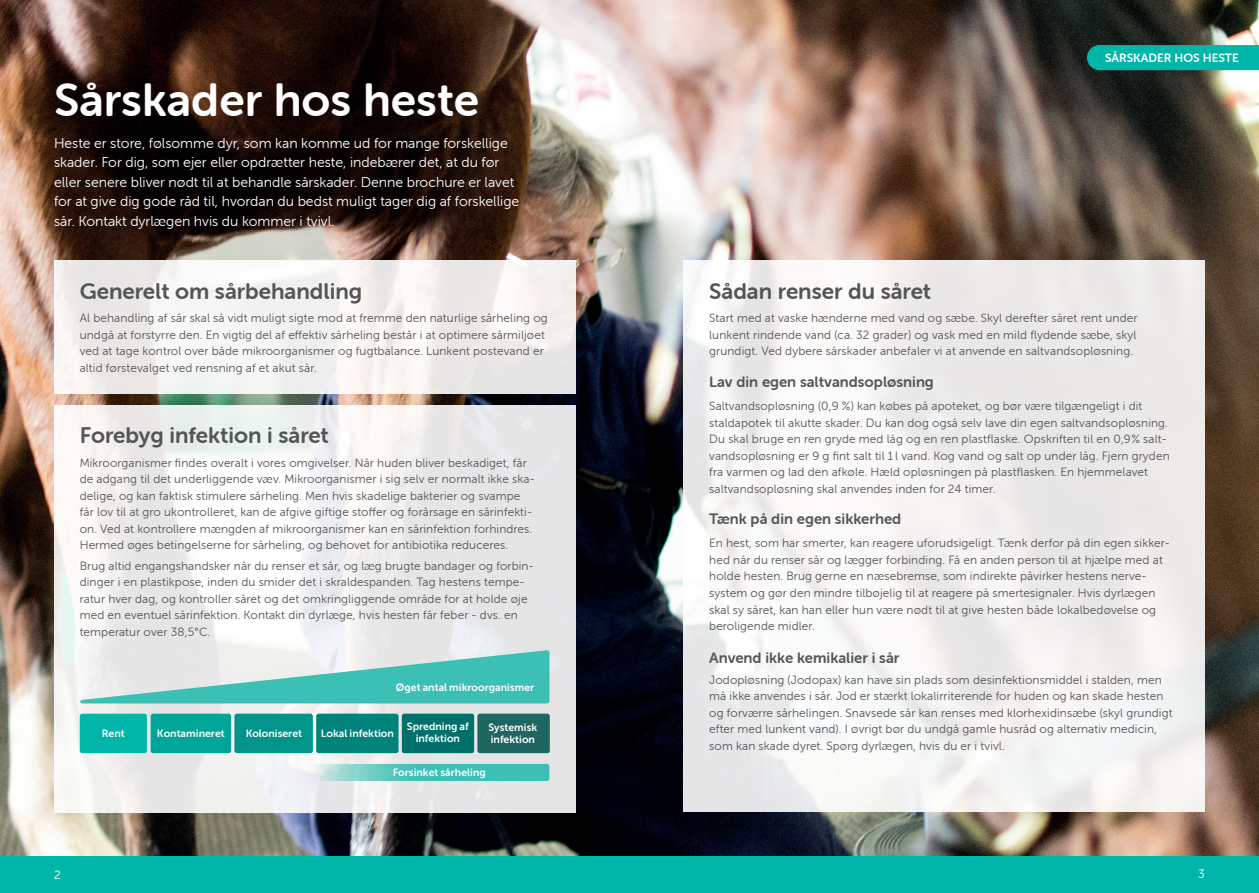
<style>
.page{position:relative;width:1259px;height:893px;background:#fff}
.page>*{position:absolute;margin:0;border:0;box-sizing:border-box;transform-origin:0 0}
.t1{font:46.5px "Museo Sans Rounded 700";color:#fff}
.t2{font:22.5px "Museo Sans Rounded 700";color:#545557}
.t3{font:15px "Museo Sans Rounded 700";color:#545557}
.t4{font:14.25px/19.5px "Museo Sans Rounded 300";color:#fff}
.t5{font:12.15px "Museo Sans Rounded 300";color:#fff}
.t6{font:12px/16.5px "Museo Sans Rounded 300";letter-spacing:.01em;color:#545557}
.t7{font:12px "Museo Sans Rounded 700";color:#fff}
.t8{font:10.5px/12px "Museo Sans 700";color:#fff;text-align:center}
</style>
<div class="page">
<img style="left:0;top:0;width:1259px;height:857px">
<div style="left:54px;top:260px;width:521px;height:134px;background:#f2f1ef"></div>
<div style="left:683px;top:260px;width:522px;height:552px;background:linear-gradient(to bottom,#f0edec,#f3f3f2)"></div>
<svg style="left:54px;top:405px;width:521px;height:407px;fill:#ebecec"></svg>
<div style="left:80px;top:714px;width:67px;height:39px;background:#00b6a9;border-radius:2px"></div>
<div style="left:402px;top:714px;width:72px;height:39px;background:#00716a;border-radius:2px"></div>
<div style="left:477px;top:714px;width:73px;height:39px;background:#1f6560;border-radius:2px"></div>
<div style="left:316px;top:714px;width:82px;height:39px;background:#00837a;border-radius:2px"></div>
<div style="left:234px;top:714px;width:79px;height:39px;background:#00948a;border-radius:2px"></div>
<div style="left:151px;top:714px;width:80px;height:39px;background:#00a599;border-radius:2px"></div>
<svg style="left:80px;top:650px;width:469px;height:53px"></svg>
<svg style="left:313px;top:764px;width:236px;height:17px;fill:#3ebfb4"></svg>
<div style="left:1091px;top:45px;width:168px;height:25px;background:#00b6a9"></div>
<div style="left:1087px;top:45px;width:25px;height:25px;background:#00b6a9;border-radius:50%"></div>
<div style="left:0;top:857px;width:1259px;height:36px;background:#00b6a9"></div>
<h1 class="t1" style="left:54px;top:74px;width:427px">Sårskader hos heste</h1>
<p class="t4" style="left:54px;top:133px;width:467px">Heste er store, følsomme dyr, som kan komme ud for mange forskellige skader. For dig, som ejer eller opdrætter heste, indebærer det, at du før eller senere bliver nødt til at behandle sårskader. Denne brochure er lavet for at give dig gode råd til, hvordan du bedst muligt tager dig af forskellige sår. Kontakt dyrlægen hvis du kommer i tvivl.</p>
<h2 class="t2" style="left:80px;top:279px;width:284px">Generelt om sårbehandling</h2>
<p class="t6" style="left:80px;top:310px;width:469px">Al behandling af sår skal så vidt muligt sigte mod at fremme den naturlige sårheling og undgå at forstyrre den. En vigtig del af effektiv sårheling består i at optimere sårmiljøet ved at tage kontrol over både mikroorganismer og fugtbalance. Lunkent postevand er altid førstevalget ved rensning af et akut sår.</p>
<h2 class="t2" style="left:80px;top:423px;width:251px">Forebyg infektion i såret</h2>
<p class="t6" style="left:80px;top:454px;width:456px">Mikroorganismer findes overalt i vores omgivelser. Når huden bliver beskadiget, får de adgang til det underliggende væv. Mikroorganismer i sig selv er normalt ikke ska&shy;delige, og kan faktisk stimulere sårheling. Men hvis skadelige bakterier og svampe får lov til at gro ukontrolleret, kan de afgive giftige stoffer og forårsage en sårinfekti&shy;on. Ved at kontrollere mængden af mikroorganismer kan en sårinfektion forhindres.<br>Hermed øges betingelserne for sårheling, og behovet for antibiotika reduceres.</p>
<p class="t6" style="left:80px;top:557px;width:455px">Brug altid engangshandsker når du renser et sår, og læg brugte bandager og forbin&shy;dinger i en plastikpose, inden du smider det i skraldespanden. Tag hestens tempe&shy;ratur hver dag, og kontroller såret og det omkringliggende område for at holde øje med en eventuel sårinfektion. Kontakt din dyrlæge, hvis hesten får feber - dvs. en temperatur over 38,5°C.</p>
<p class="t8" style="left:396px;top:682px;width:140px">Øget antal mikroorganismer</p>
<p class="t8" style="left:102px;top:727px;width:25px">Rent</p>
<p class="t8" style="left:157px;top:727px;width:69px">Kontamineret</p>
<p class="t8" style="left:246px;top:728px;width:58px">Koloniseret</p>
<p class="t8" style="left:321px;top:727px;width:74px">Lokal infektion</p>
<p class="t8" style="left:407px;top:720px;width:63px">Spredning af infektion</p>
<p class="t8" style="left:488px;top:721px;width:50px;text-align:left">Systemisk infektion</p>
<p class="t8" style="left:393px;top:766px;width:95px">Forsinket sårheling</p>
<p class="t7" style="left:1105px;top:51px;width:135px">SÅRSKADER HOS HESTE</p>
<h2 class="t2" style="left:709px;top:278px;width:223px">Sådan renser du såret</h2>
<p class="t6" style="left:709px;top:310px;width:430px;text-align:justify">Start med at vaske hænderne med vand og sæbe. Skyl derefter såret rent under lunkent rindende vand (ca. 32 grader) og vask med en mild flydende sæbe, skyl grundigt. Ved dybere sårskader anbefaler vi at anvende en saltvandsopløsning.</p>
<p class="t3" style="left:709px;top:373px;width:226px">Lav din egen saltvandsopløsning</p>
<p class="t6" style="left:709px;top:398px;width:462px">Saltvandsopløsning (0,9 %) kan købes på apoteket, og bør være tilgængeligt i dit staldapotek til akutte skader. Du kan dog også selv lave din egen saltvandsopløsning.<br>Du skal bruge en ren gryde med låg og en ren plastflaske. Opskriften til en 0,9 % salt&shy;vandsopløsning er 9 g fint salt til 1 l vand. Kog vand og salt op under låg. Fjern gryden fra varmen og lad den afkøle. Hæld opløsningen på plastflasken. En hjemmelavet saltvandsopløsning skal anvendes inden for 24 timer.</p>
<p class="t3" style="left:709px;top:510px;width:194px">Tænk på din egen sikkerhed</p>
<p class="t6" style="left:709px;top:535px;width:460px">En hest, som har smerter, kan reagere uforudsigeligt. Tænk derfor på din egen sikker&shy;hed når du renser sår og lægger forbinding. Få en anden person til at hjælpe med at holde hesten. Brug gerne en næsebremse, som indirekte påvirker hestens nerve&shy;system og gør den mindre tilbøjelig til at reagere på smertesignaler. Hvis dyrlægen skal sy såret, kan han eller hun være nødt til at give hesten både lokalbedøvelse og beroligende midler.</p>
<p class="t3" style="left:709px;top:649px;width:192px">Anvend ikke kemikalier i sår</p>
<p class="t6" style="left:709px;top:671px;width:465px">Jodopløsning (Jodopax) kan have sin plads som desinfektionsmiddel i stalden, men må ikke anvendes i sår. Jod er stærkt lokalirriterende for huden og kan skade hesten og forværre sårhelingen. Snavsede sår kan renses med klorhexidinsæbe (skyl grundigt efter med lunkent vand). I øvrigt bør du undgå gamle husråd og alternativ medicin, som kan skade dyret. Spørg dyrlægen, hvis du er i tvivl.</p>
<p class="t5" style="left:54px;top:868px;width:8px">2</p>
<p class="t5" style="left:1198px;top:868px;width:8px">3</p>
</div>
